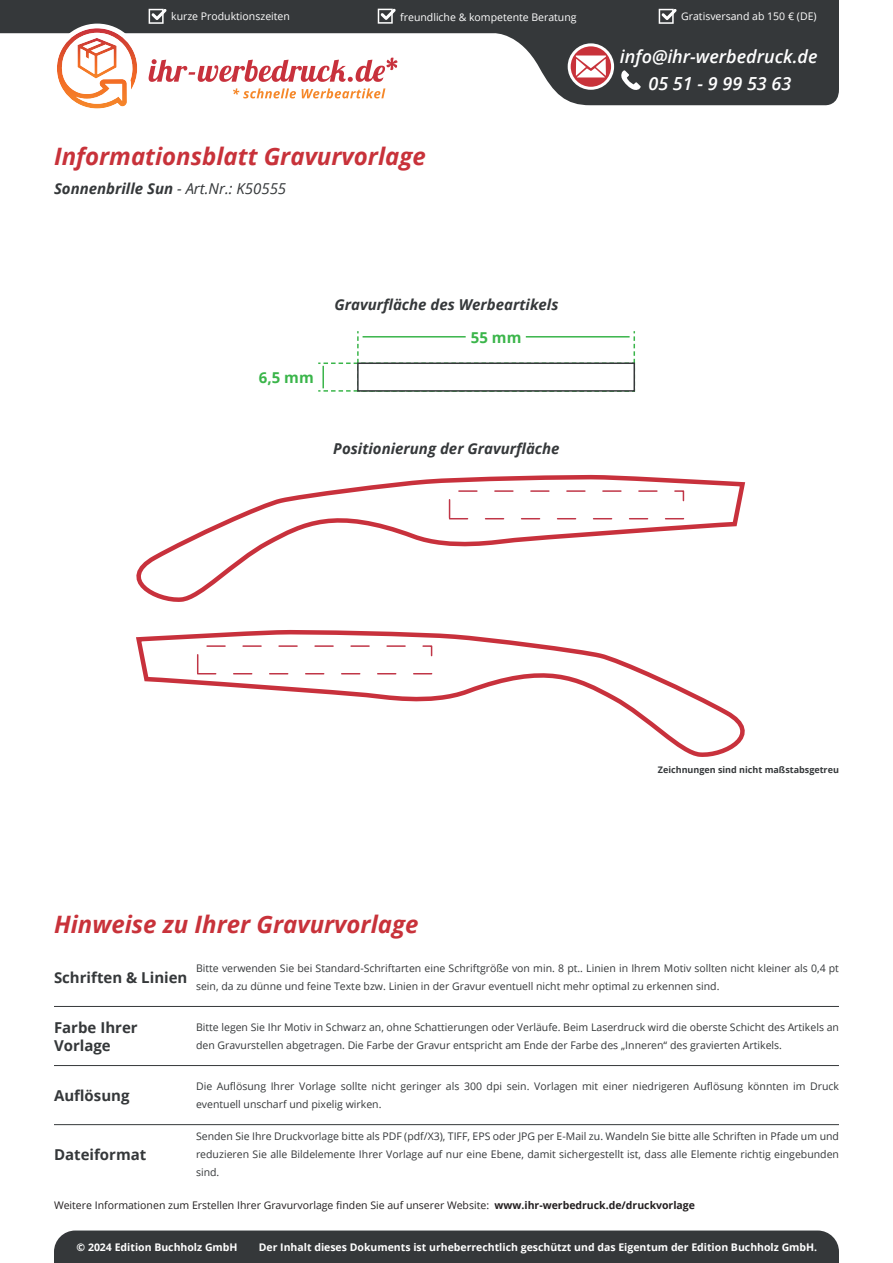
<style>
.page{position:relative;width:893px;height:1263px;background:#fff}
.page>*{position:absolute;margin:0;border:0;box-sizing:border-box;transform-origin:0 0}
.t1{font:italic 700 24px "Open Sans";color:#c8323a}
.t2{font:italic 600 18px/27.3px "Open Sans";color:#fff;text-align:center}
.t3{font:italic 700 15px "Open Sans";color:#35383a}
.t4{font:700 15px/18px "Open Sans";color:#35383a}
.t5{font:700 15px "Open Sans";color:#3ab54a}
.t6{font:10.5px/18px "Open Sans";color:#35383a}
.t7{font:700 10.5px "Open Sans";color:#fff}
.t8{font:10.5px "Open Sans";color:#231f20}
.t9{font:10.5px "Open Sans";color:#fff}
.t10{font:700 9px "Open Sans";color:#35383a}
.s1{font-weight:400}
.s2{font-weight:700}
</style>
<div class="page">
<svg style="left:0;top:0;width:839px;height:106px;fill:#35383a"></svg>
<svg style="left:146px;top:55px;width:254px;height:46px"></svg>
<svg style="left:54px;top:26px;width:86px;height:83px"></svg>
<svg style="left:569px;top:45px;width:44px;height:43px"></svg>
<div style="left:568px;top:43px;width:46px;height:47px;border:3px solid #fff;border-radius:50%"></div>
<svg style="left:576px;top:56px;width:30px;height:21px"></svg>
<svg style="left:620px;top:70px;width:21px;height:21px"></svg>
<svg style="left:149px;top:9px;width:18px;height:15px"></svg>
<svg style="left:659px;top:9px;width:18px;height:15px"></svg>
<svg style="left:378px;top:9px;width:18px;height:15px"></svg>
<div style="left:54px;top:1230px;width:785px;height:33px;background:#35383a"></div>
<svg style="left:136px;top:629px;width:609px;height:128px"></svg>
<div style="left:197px;top:645px;width:235px;height:29px;border:2px dashed #c03647"></div>
<svg style="left:136px;top:475px;width:609px;height:127px"></svg>
<div style="left:449px;top:490px;width:235px;height:29px;border:2px dashed #c03647"></div>
<svg style="left:318px;top:331px;width:318px;height:61px"></svg>
<hr style="left:526px;top:336px;width:104px;height:2px;background:#3ab54a">
<hr style="left:322px;top:366px;width:2px;height:22px;background:#3ab54a">
<div style="left:357px;top:362px;width:278px;height:30px;background:#fff;border:2px solid #35383a"></div>
<hr style="left:363px;top:336px;width:103px;height:2px;background:#3ab54a">
<hr style="left:54px;top:1006px;width:785px;height:1px;background:#35383a">
<hr style="left:54px;top:1065px;width:785px;height:1px;background:#35383a">
<hr style="left:54px;top:1124px;width:785px;height:1px;background:#35383a">
<p class="t9" style="left:171px;top:12px;width:120px">kurze Produktionszeiten</p>
<p class="t9" style="left:400px;top:13px;width:178px">freundliche &amp; kompetente Beratung</p>
<p class="t9" style="left:681px;top:12px;width:137px">Gratisversand ab 150 € (DE)</p>
<h1 class="t1" style="left:54px;top:147px;width:373px">Informationsblatt Gravurvorlage</h1>
<h3 class="t3" style="left:54px;top:178px;width:234px">Sonnenbrille Sun <span class="s1">- Art.Nr.: K50555</span></h3>
<h3 class="t3" style="left:335px;top:294px;width:225px">Gravurfläche des Werbeartikels</h3>
<h3 class="t5" style="left:259px;top:371px;width:56px">6,5 mm</h3>
<h3 class="t5" style="left:471px;top:332px;width:52px">55 mm</h3>
<h3 class="t3" style="left:333px;top:438px;width:228px">Positionierung der Gravurfläche</h3>
<h2 class="t2" style="left:620px;top:44px;width:199px">info@ihr-werbedruck.de<br>05 51 - 9 99 53 63</h2>
<h1 class="t1" style="left:54px;top:907px;width:366px">Hinweise zu Ihrer Gravurvorlage</h1>
<p class="t10" style="left:658px;top:766px;width:183px">Zeichnungen sind nicht maßstabsgetreu</p>
<h3 class="t4" style="left:54px;top:970px;width:135px">Schriften &amp; Linien</h3>
<h3 class="t4" style="left:54px;top:1020px;width:85px">Farbe Ihrer<br>Vorlage</h3>
<h3 class="t4" style="left:54px;top:1086px;width:77px">Auflösung</h3>
<h3 class="t4" style="left:54px;top:1147px;width:94px">Dateiformat</h3>
<p class="t6" style="left:196px;top:959px;width:644px">Bitte verwenden Sie bei Standard-Schriftarten eine Schriftgröße von min. 8 pt.. Linien in Ihrem Motiv sollten nicht kleiner als 0,4 pt sein, da zu dünne und feine Texte bzw. Linien in der Gravur eventuell nicht mehr optimal zu erkennen sind.</p>
<p class="t6" style="left:196px;top:1018px;width:644px">Bitte legen Sie Ihr Motiv in Schwarz an, ohne Schattierungen oder Verläufe. Beim Laserdruck wird die oberste Schicht des Artikels an den Gravurstellen abgetragen. Die Farbe der Gravur entspricht am Ende der Farbe des „Inneren“ des gravierten Artikels.</p>
<p class="t6" style="left:196px;top:1077px;width:644px">Die Auflösung Ihrer Vorlage sollte nicht geringer als 300 dpi sein. Vorlagen mit einer niedrigeren Auflösung könnten im Druck eventuell unscharf und pixelig wirken.</p>
<p class="t6" style="left:196px;top:1127px;width:644px;text-align:justify">Senden Sie Ihre Druckvorlage bitte als PDF (pdf/X3), TIFF, EPS oder JPG per E-Mail zu. Wandeln Sie bitte alle Schriften in Pfade um und reduzieren Sie alle Bildelemente Ihrer Vorlage auf nur eine Ebene, damit sichergestellt ist, dass alle Elemente richtig eingebunden sind.</p>
<p class="t8" style="left:54px;top:1198px;width:643px">Weitere Informationen zum Erstellen Ihrer Gravurvorlage finden Sie auf unserer Website: <span class="s2">www.ihr-werbedruck.de/druckvorlage</span></p>
<p class="t7" style="left:77px;top:1243px;width:163px">© 2024 Edition Buchholz GmbH</p>
<p class="t7" style="left:259px;top:1243px;width:560px">Der Inhalt dieses Dokuments ist urheberrechtlich geschützt und das Eigentum der Edition Buchholz GmbH.</p>
</div>
